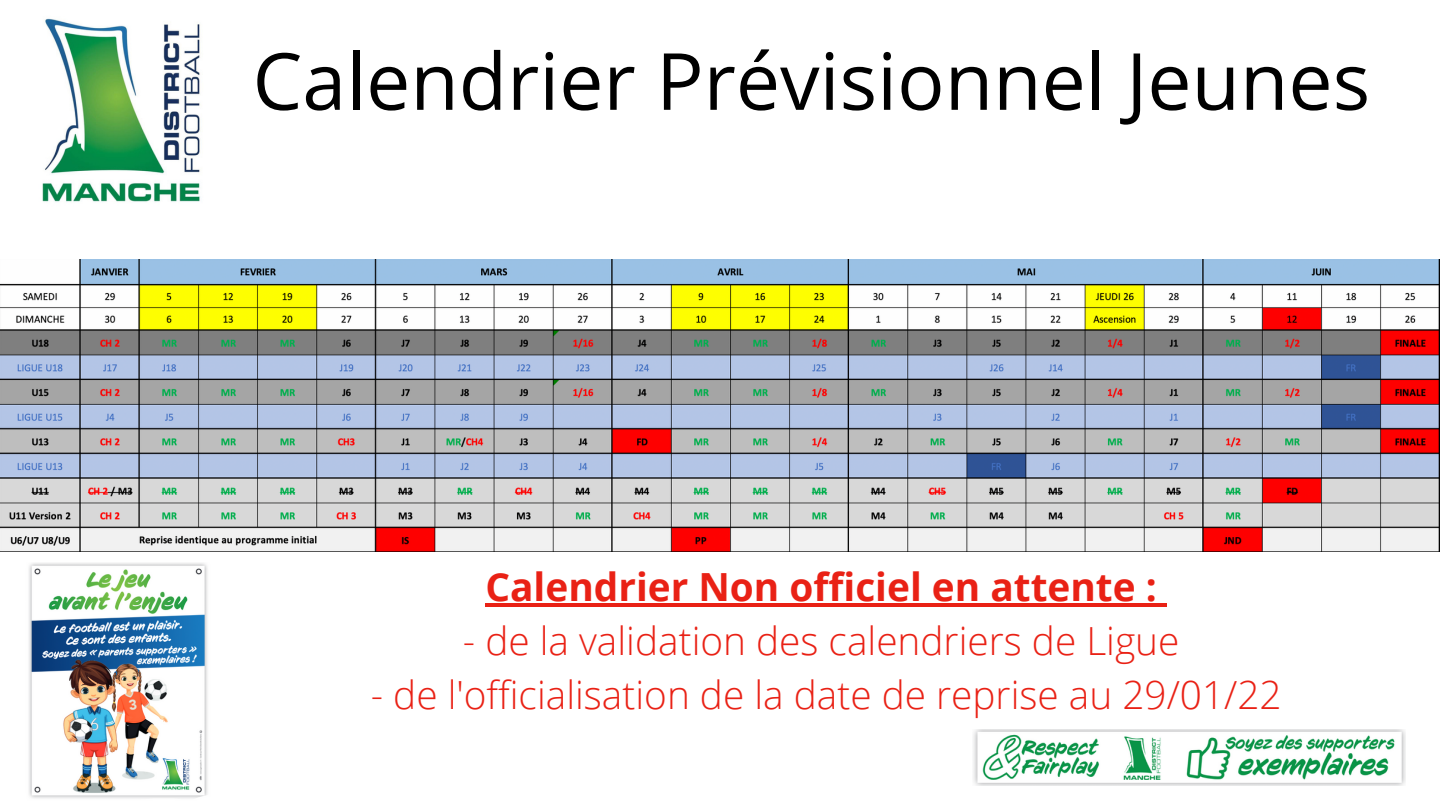
<style>
.page{position:relative;width:1440px;height:810px;background:#fff}
.page>*{position:absolute;margin:0;border:0;box-sizing:border-box;transform-origin:0 0}
.t1{font:78.9px "Open Sans";color:#000}
.t2{font:300 38.8px "Open Sans";color:#e92115}
.t3{font:700 38.8px "Open Sans";color:#e92115}
</style>
<div class="page">
<img style="left:42px;top:18px;width:159px;height:184px">
<img style="left:0;top:260px;width:1440px;height:291px">
<img style="left:29px;top:563px;width:179px;height:235px">
<img style="left:973px;top:729px;width:433px;height:56px">
<hr style="left:485px;top:603px;width:672px;height:4px;background:#e92115">
<hr style="left:1157px;top:603px;width:10px;height:4px;background:#e92115">
<p class="t1" style="left:253px;top:26px;width:1119px">Calendrier Prévisionnel Jeunes</p>
<p class="t3" style="left:485px;top:559px;width:673px">Calendrier Non officiel en attente :</p>
<p class="t2" style="left:463px;top:613px;width:718px">- de la validation des calendriers de Ligue</p>
<p class="t2" style="left:371px;top:667px;width:912px">- de l'officialisation de la date de reprise au 29/01/22</p>
</div>
